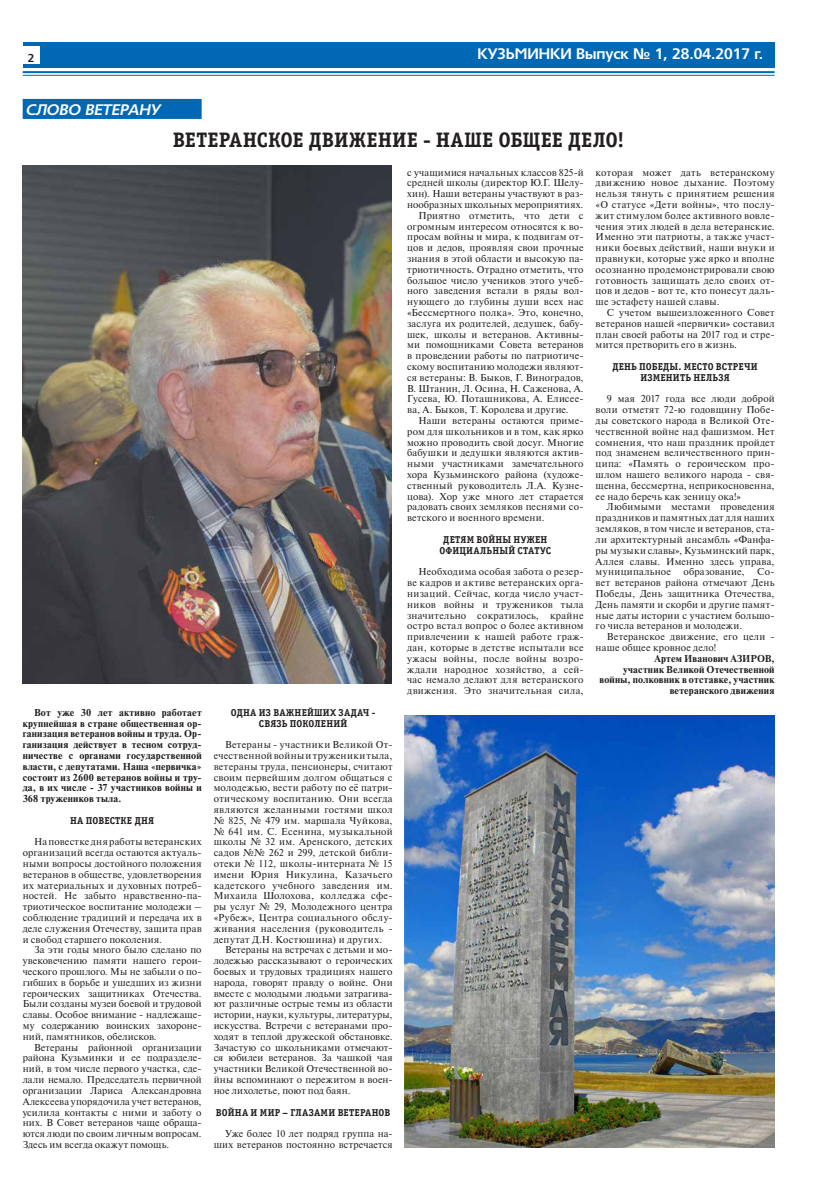
<style>
.page{position:relative;width:820px;height:1191px;background:#fff}
.page>*{position:absolute;margin:0;border:0;box-sizing:border-box;transform-origin:0 0}
.t1{font:21px "Officina Serif Bold C";letter-spacing:.005em;color:#231f20}
.t2{font:700 15px "Tornado C";color:#fff}
.t3{font:italic 700 15px "Tornado C";color:#fff}
.t4{font:700 11.2px "Tornado C";color:#231f20}
.t5{font:10px/10.8px "Newton C";letter-spacing:.02em;color:#231f20;text-align:justify}
.t6{font:700 10px/10.8px "Newton C";letter-spacing:.02em;color:#231f20;text-align:justify}
.t7{font:10px/10.8px "Officina Serif Bold C";letter-spacing:.015em;color:#231f20;text-align:center}
</style>
<div class="page">
<div style="left:23px;top:43px;width:751px;height:25px;background:#0068b4"></div>
<div style="left:23px;top:47px;width:17px;height:17px;background:#fff"></div>
<hr style="left:23px;top:71px;width:751px;height:2px;background:#0068b4">
<hr style="left:23px;top:75px;width:751px;height:1px;background:#0068b4">
<div style="left:23px;top:99px;width:178px;height:20px;background:#0068b4"></div>
<img style="left:23px;top:166px;width:368px;height:517px">
<img style="left:404px;top:715px;width:370px;height:432px">
<p class="t4" style="left:28px;top:52px;width:8px">2</p>
<h2 class="t2" style="left:477px;top:46px;width:287px">КУЗЬМИНКИ Выпуск № 1, 28.04.2017 г.</h2>
<h2 class="t3" style="left:26px;top:101px;width:139px">СЛОВО ВЕТЕРАНУ</h2>
<h1 class="t1" style="left:173px;top:128px;width:453px">ВЕТЕРАНСКОЕ ДВИЖЕНИЕ - НАШЕ ОБЩЕЕ ДЕЛО!</h1>
<p class="t5" style="left:407px;top:167px;width:178px">с учащимися начальных классов 825-й</p>
<p class="t5" style="left:407px;top:178px;width:178px">средней школы (директор Ю.Г. Шелу-</p>
<p class="t5" style="left:407px;top:188px;width:178px">хин). Наши ветераны участвуют в раз-</p>
<p class="t5" style="left:407px;top:199px;width:178px">нообразных школьных мероприятиях.</p>
<p class="t5" style="left:418px;top:210px;width:166px">Приятно отметить, что дети с</p>
<p class="t5" style="left:407px;top:221px;width:178px">огромным интересом относятся к во-</p>
<p class="t5" style="left:407px;top:232px;width:178px">просам войны и мира, к подвигам от-</p>
<p class="t5" style="left:407px;top:242px;width:178px">цов и дедов, проявляя свои прочные</p>
<p class="t5" style="left:407px;top:253px;width:178px">знания в этой области и высокую па-</p>
<p class="t5" style="left:407px;top:264px;width:178px">триотичность. Отрадно отметить, что</p>
<p class="t5" style="left:407px;top:275px;width:178px">большое число учеников этого учеб-</p>
<p class="t5" style="left:407px;top:286px;width:178px">ного заведения встали в ряды вол-</p>
<p class="t5" style="left:407px;top:296px;width:178px">нующего до глубины души всех нас</p>
<p class="t5" style="left:407px;top:307px;width:178px">«Бессмертного полка». Это, конечно,</p>
<p class="t5" style="left:407px;top:318px;width:178px">заслуга их родителей, дедушек, бабу-</p>
<p class="t5" style="left:407px;top:329px;width:178px">шек, школы и ветеранов. Активны-</p>
<p class="t5" style="left:407px;top:340px;width:178px">ми помощниками Совета ветеранов</p>
<p class="t5" style="left:407px;top:350px;width:178px">в проведении работы по патриотиче-</p>
<p class="t5" style="left:407px;top:361px;width:178px">скому воспитанию молодежи являют-</p>
<p class="t5" style="left:407px;top:372px;width:178px">ся ветераны: В. Быков, Г. Виноградов,</p>
<p class="t5" style="left:407px;top:383px;width:178px">В. Штанин, Л. Осина, Н. Саженова, А.</p>
<p class="t5" style="left:407px;top:394px;width:178px">Гусева, Ю. Поташникова, А. Елисее-</p>
<p class="t5" style="left:407px;top:404px;width:163px">ва, А. Быков, Т. Королева и другие.</p>
<p class="t5" style="left:418px;top:415px;width:166px">Наши ветераны остаются приме-</p>
<p class="t5" style="left:407px;top:426px;width:178px">ром для школьников и в том, как ярко</p>
<p class="t5" style="left:407px;top:437px;width:178px">можно проводить свой досуг. Многие</p>
<p class="t5" style="left:407px;top:448px;width:178px">бабушки и дедушки являются актив-</p>
<p class="t5" style="left:407px;top:458px;width:178px">ными участниками замечательного</p>
<p class="t5" style="left:407px;top:469px;width:178px">хора Кузьминского района (художе-</p>
<p class="t5" style="left:407px;top:480px;width:178px">ственный руководитель Л.А. Кузне-</p>
<p class="t5" style="left:407px;top:491px;width:178px">цова). Хор уже много лет старается</p>
<p class="t5" style="left:407px;top:502px;width:178px">радовать своих земляков песнями со-</p>
<p class="t5" style="left:407px;top:512px;width:139px">ветского и военного времени.</p>
<p class="t7" style="left:439px;top:534px;width:113px">ДЕТЯМ ВОЙНЫ НУЖЕН<br>ОФИЦИАЛЬНЫЙ СТАТУС</p>
<p class="t5" style="left:407px;top:566px;width:178px;text-indent:11px">Необходима особая забота о резер&shy;ве кадров и активе ветеранских орга&shy;низаций. Сейчас, когда число участ&shy;ников войны и тружеников тыла значительно сократилось, крайне остро встал вопрос о более активном привлечении к нашей работе граж&shy;дан, которые в детстве испытали все ужасы войны, после войны возро&shy;ждали народное хозяйство, а сей&shy;час немало делают для ветеранского движения. Это значительная сила,</p>
<p class="t5" style="left:595px;top:167px;width:180px">которая может дать ветеранскому движению новое дыхание. Поэтому нельзя тянуть с принятием решения «О статусе «Дети войны», что послу&shy;жит стимулом более активного вовле&shy;чения этих людей в дела ветеранские.<br>Именно эти патриоты, а также участ&shy;ники боевых действий, наши внуки и правнуки, которые уже ярко и вполне осознанно продемонстрировали свою готовность защищать дело своих от&shy;цов и дедов - вот те, кто понесут даль&shy;ше эстафету нашей славы.</p>
<p class="t5" style="left:595px;top:307px;width:180px;text-indent:11px">С учетом вышеизложенного Совет ветеранов нашей «первички» составил план своей работы на 2017 год и стре&shy;мится претворить его в жизнь.</p>
<p class="t7" style="left:612px;top:361px;width:147px">ДЕНЬ ПОБЕДЫ. МЕСТО ВСТРЕЧИ<br>ИЗМЕНИТЬ НЕЛЬЗЯ</p>
<p class="t5" style="left:595px;top:394px;width:180px;text-indent:11px">9 мая 2017 года все люди доброй воли отметят 72-ю годовщину Побе&shy;ды советского народа в Великой Оте&shy;чественной войне над фашизмом. Нет сомнения, что наш праздник пройдет под знаменем величественного прин&shy;ципа: «Память о героическом про&shy;шлом нашего великого народа - свя&shy;щенна, бессмертна, неприкосновенна, ее надо беречь как зеницу ока!»</p>
<p class="t5" style="left:595px;top:502px;width:180px;text-indent:11px">Любимыми местами проведения праздников и памятных дат для наших земляков, в том числе и ветеранов, ста&shy;ли архитектурный ансамбль «Фанфа&shy;ры музыки славы», Кузьминский парк, Аллея славы. Именно здесь управа, муниципальное</p>
<p class="t5" style="left:595px;top:566px;width:180px;text-indent:162px">Со&shy;вет ветеранов района отмечают День Победы, День защитника Отечества, День памяти и скорби и другие памят&shy;ные даты истории с участием большо&shy;го числа ветеранов и молодежи.</p>
<p class="t5" style="left:595px;top:631px;width:180px;text-indent:11px">Ветеранское движение, его цели - наше общее кровное дело!</p>
<p class="t6" style="left:599px;top:653px;width:176px;text-align:right">Артем Иванович АЗИРОВ,<br>участник Великой Отечественной войны, полковник в отставке, участник ветеранского движения</p>
<p class="t5" style="left:683px;top:566px;width:62px">образование,</p>
<p class="t6" style="left:23px;top:707px;width:180px;text-indent:11px">Вот уже 30 лет активно работает крупнейшая в стране общественная ор&shy;ганизация ветеранов войны и труда. Ор&shy;ганизация действует в тесном сотруд&shy;ничестве с органами государственной власти, с депутатами. Наша «первичка» состоит из 2600 ветеранов войны и тру&shy;да, в их числе - 37 участников войны и 368 тружеников тыла.</p>
<p class="t7" style="left:70px;top:815px;width:86px">НА ПОВЕСТКЕ ДНЯ</p>
<p class="t5" style="left:23px;top:836px;width:180px;text-indent:11px">На повестке дня работы ветеранских организаций всегда остаются актуаль&shy;ными вопросы достойного положения ветеранов в обществе, удовлетворения их материальных и духовных потреб&shy;ностей. Не забыто нравственно-па&shy;триотическое воспитание молодежи – соблюдение традиций и передача их в деле служения Отечеству, защита прав и свобод старшего поколения.</p>
<p class="t5" style="left:23px;top:944px;width:180px;text-indent:11px">За эти годы много было сделано по увековечению памяти нашего герои&shy;ческого прошлого. Мы не забыли о по&shy;гибших в борьбе и ушедших из жизни героических защитниках Отечества.<br>Были созданы музеи боевой и трудовой славы. Особое внимание - надлежаще&shy;му содержанию воинских захороне&shy;ний, памятников, обелисков.</p>
<p class="t5" style="left:23px;top:1042px;width:180px;text-indent:11px">Ветераны районной организации района Кузьминки и ее подразделе&shy;ний, в том числе первого участка, сде&shy;лали немало. Председатель первичной организации Лариса Александровна Алексеева упорядочила учет ветеранов, усилила контакты с ними и заботу о них. В Совет ветеранов чаще обраща&shy;ются люди по своим личным вопросам.<br>Здесь им всегда окажут помощь.</p>
<p class="t7" style="left:231px;top:707px;width:146px">ОДНА ИЗ ВАЖНЕЙШИХ ЗАДАЧ -<br>СВЯЗЬ ПОКОЛЕНИЙ</p>
<p class="t5" style="left:213px;top:739px;width:180px;text-indent:11px">Ветераны - участники Великой От&shy;ечественной войны и труженики тыла, ветераны труда, пенсионеры, считают своим первейшим долгом общаться с молодежью, вести работу по её патри&shy;отическому воспитанию. Они всегда являются желанными гостями школ № 825, № 479 им. маршала Чуйкова, № 641 им. С. Есенина, музыкальной школы № 32 им. Аренского, детских садов №№ 262 и 299, детской библи&shy;отеки № 112, школы-интерната № 15 имени Юрия Никулина, Казачьего кадетского учебного заведения им.<br>Михаила Шолохова, колледжа сфе&shy;ры услуг № 29, Молодежного центра «Рубеж», Центра социального обслу&shy;живания населения (руководитель - депутат Д.Н. Костюшина) и других.</p>
<p class="t5" style="left:213px;top:944px;width:180px;text-indent:11px">Ветераны на встречах с детьми и мо&shy;лодежью рассказывают о героических боевых и трудовых традициях нашего народа, говорят правду о войне. Они вместе с молодыми людьми затрагива&shy;ют различные острые темы из области истории, науки, культуры, литературы, искусства. Встречи с ветеранами про&shy;ходят в теплой дружеской обстановке.<br>Зачастую со школьниками отмечают&shy;ся юбилеи ветеранов. За чашкой чая участники Великой Отечественной во&shy;йны вспоминают о пережитом в воен&shy;ное лихолетье, поют под баян.</p>
<p class="t7" style="left:216px;top:1106px;width:176px">ВОЙНА И МИР – ГЛАЗАМИ ВЕТЕРАНОВ</p>
<p class="t5" style="left:213px;top:1128px;width:180px;text-align:right">Уже более 10 лет подряд группа на&shy;ших ветеранов постоянно встречается</p>
</div>
